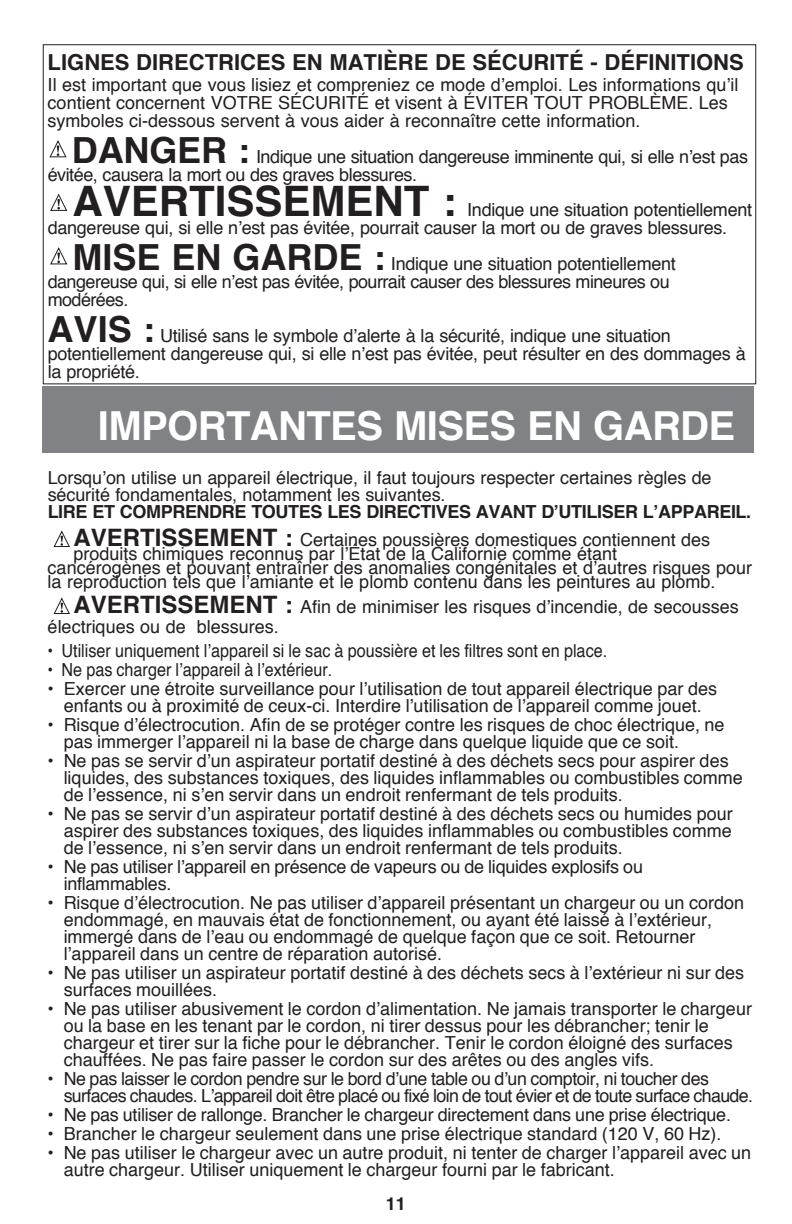
<style>
.page{position:relative;width:792px;height:1224px;background:#fff}
.page>*{position:absolute;margin:0;border:0;box-sizing:border-box;transform-origin:0 0}
.t1{font:700 42px "Helvetica";color:#231f20}
.t2{font:700 40px "Helvetica";letter-spacing:-.015em;color:#fff}
.t3{font:700 22px "Helvetica";color:#231f20}
.t4{font:18px/17px "Helvetica";color:#231f20}
.t5{font:18px/17px "Helvetica";letter-spacing:-.035em;color:#231f20}
.t6{font:18px/18px "Helvetica";letter-spacing:-.03em;color:#231f20}
.t7{font:18px "Helvetica";color:#231f20;scale:.9 1}
.t8{font:18px/18px "Helvetica";letter-spacing:-.025em;color:#231f20}
.t9{font:700 18px "Helvetica";letter-spacing:-.02em;color:#231f20}
.s1{font-weight:700;font-size:36px}
.s2{font-weight:700;font-size:24px}
</style>
<div class="page">
<svg style="left:49px;top:140px;width:18px;height:18px"></svg>
<svg style="left:50px;top:193px;width:18px;height:18px"></svg>
<svg style="left:50px;top:247px;width:18px;height:18px"></svg>
<svg style="left:53px;top:530px;width:17px;height:17px"></svg>
<svg style="left:53px;top:597px;width:17px;height:17px"></svg>
<div style="left:42px;top:387px;width:711px;height:66px;background:#808285"></div>
<p class="t3" style="left:48px;top:44px;width:15px">LIGNES</p>
<p class="t3" style="left:136px;top:44px;width:15px">DIRECTRICES</p>
<p class="t3" style="left:292px;top:44px;width:51px">EN MATI</p>
<p class="t3" style="left:383px;top:44px;width:133px">ÈRE DE SÉCURIT</p>
<p class="t3" style="left:569px;top:44px;width:79px">É - DÉFINITIONS</p>
<p class="t4" style="left:48px;top:77px;width:692px;line-height:18px">Il est important que vous lisiez et compreniez ce mode d’emploi. Les informations qu’il contient concernent VOTRE SÉCURITÉ et visent à ÉVITER TOUT PROBLÈME. Les symboles ci-dessous servent à vous aider à reconnaître cette information.</p>
<p class="t8" style="left:48px;top:148px;width:702px;text-indent:24px"><span class="s1">DANGER :</span> Indique une situation dangereuse imminente qui, si elle n’est pas évitée, causera la mort ou des graves blessures.</p>
<h1 class="t1" style="left:73px;top:168px;width:385px">AVERTISSEMENT :</h1>
<p class="t4" style="left:48px;top:202px;width:706px;line-height:18px;text-indent:420px">Indique une situation potentiellement dangereuse qui, si elle n’est pas évitée, pourrait causer la mort ou de graves blessures.</p>
<p class="t6" style="left:48px;top:255px;width:630px;text-indent:25px"><span class="s1">MISE EN GARDE :</span> Indique une situation potentiellement dangereuse qui, si elle n’est pas évitée, pourrait causer des blessures mineures ou modérées.</p>
<p class="t4" style="left:48px;top:327px;width:700px;line-height:18px"><span class="s1">AVIS :</span> Utilisé sans le symbole d’alerte à la sécurité, indique une situation potentiellement dangereuse qui, si elle n’est pas évitée, peut résulter en des dommages à la propriété.</p>
<h2 class="t2" style="left:98px;top:393px;width:639px">IMPORTANTES MISES EN GARDE</h2>
<p class="t4" style="left:48px;top:470px;width:666px">Lorsqu’on utilise un appareil électrique, il faut toujours respecter certaines règles de sécurité fondamentales, notamment les suivantes.</p>
<p class="t9" style="left:48px;top:497px;width:21px">LIRE</p>
<p class="t9" style="left:92px;top:497px;width:172px">ET COMPRENDRE TOUTES</p>
<p class="t9" style="left:327px;top:497px;width:12px">LES</p>
<p class="t9" style="left:366px;top:497px;width:12px">DIRECTIVES</p>
<p class="t9" style="left:476px;top:497px;width:13px">AVANT</p>
<p class="t9" style="left:541px;top:497px;width:28px">D’UTILISER</p>
<p class="t9" style="left:643px;top:497px;width:28px">L’APPAREIL</p>
<p class="t9" style="left:746px;top:497px;width:7px">.</p>
<p class="t4" style="left:73px;top:532px;width:638px"><span class="s2">AVERTISSEMENT :</span> Certaines poussières domestiques contiennent des</p>
<p class="t4" style="left:73px;top:546px;width:545px">produits chimiques reconnus par l’État de la Californie comme étant</p>
<p class="t4" style="left:48px;top:560px;width:706px">cancérogènes et pouvant entraîner des anomalies congénitales et d’autres risques pour</p>
<p class="t4" style="left:48px;top:574px;width:669px">la reproduction tels que l’amiante et le plomb contenu dans les peintures au plomb.</p>
<p class="t4" style="left:48px;top:597px;width:693px;line-height:20px;text-indent:26px"><span class="s2">AVERTISSEMENT :</span> Afin de minimiser les risques d’incendie, de secousses électriques ou de blessures.</p>
<p class="t7" style="left:48px;top:637px;width:623px">• Utiliser uniquement l’appareil si le sac à poussière et les filtres sont en place.</p>
<p class="t7" style="left:48px;top:656px;width:318px">• Ne pas charger l’appareil à l’extérieur.</p>
<p class="t4" style="left:48px;top:681px;width:671px;text-align:center">• Exercer une étroite surveillance pour l’utilisation de tout appareil électrique par des enfants ou à proximité de ceux-ci. Interdire l’utilisation de l’appareil comme jouet.</p>
<p class="t4" style="left:64px;top:717px;width:662px;text-indent:-16px">• Risque d’électrocution. Afin de se protéger contre les risques de choc électrique, ne pas immerger l’appareil ni la base de charge dans quelque liquide que ce soit.</p>
<p class="t4" style="left:64px;top:753px;width:681px;text-indent:-16px">• Ne pas se servir d’un aspirateur portatif destiné à des déchets secs pour aspirer des liquides, des substances toxiques, des liquides inflammables ou combustibles comme de l’essence, ni s’en servir dans un endroit renfermant de tels produits.</p>
<p class="t4" style="left:64px;top:806px;width:671px;text-align:justify;text-indent:-16px">• Ne pas se servir d’un aspirateur portatif destiné à des déchets secs ou humides pour aspirer des substances toxiques, des liquides inflammables ou combustibles comme de l’essence, ni s’en servir dans un endroit renfermant de tels produits.</p>
<p class="t4" style="left:64px;top:859px;width:581px;text-indent:-16px">• Ne pas utiliser l’appareil en présence de vapeurs ou de liquides explosifs ou inflammables.</p>
<p class="t4" style="left:64px;top:895px;width:682px;text-indent:-16px">• Risque d’électrocution. Ne pas utiliser d’appareil présentant un chargeur ou un cordon endommagé, en mauvais état de fonctionnement, ou ayant été laissé à l’extérieur, immergé dans de l’eau ou endommagé de quelque façon que ce soit. Retourner l’appareil dans un centre de réparation autorisé.</p>
<p class="t4" style="left:64px;top:965px;width:682px;text-indent:-16px">• Ne pas utiliser un aspirateur portatif destiné à des déchets secs à l’extérieur ni sur des surfaces mouillées.</p>
<p class="t4" style="left:64px;top:1001px;width:690px;text-indent:-16px">• Ne pas utiliser abusivement le cordon d’alimentation. Ne jamais transporter le chargeur ou la base en les tenant par le cordon, ni tirer dessus pour les débrancher; tenir le chargeur et tirer sur la fiche pour le débrancher. Tenir le cordon éloigné des surfaces chauffées. Ne pas faire passer le cordon sur des arêtes ou des angles vifs.</p>
<p class="t5" style="left:64px;top:1071px;width:691px;text-indent:-16px">• Ne pas laisser le cordon pendre sur le bord d’une table ou d’un comptoir, ni toucher des surfaces chaudes. L’appareil doit être placé ou fixé loin de tout évier et de toute surface chaude.</p>
<p class="t4" style="left:48px;top:1107px;width:685px">• Ne pas utiliser de rallonge. Brancher le chargeur directement dans une prise électrique.</p>
<p class="t4" style="left:48px;top:1126px;width:675px">• Brancher le chargeur seulement dans une prise électrique standard (120 V, 60 Hz).</p>
<p class="t4" style="left:64px;top:1145px;width:689px;text-indent:-16px">• Ne pas utiliser le chargeur avec un autre produit, ni tenter de charger l’appareil avec un autre chargeur. Utiliser uniquement le chargeur fourni par le fabricant.</p>
<p class="t9" style="left:386px;top:1189px;width:22px">11</p>
</div>
